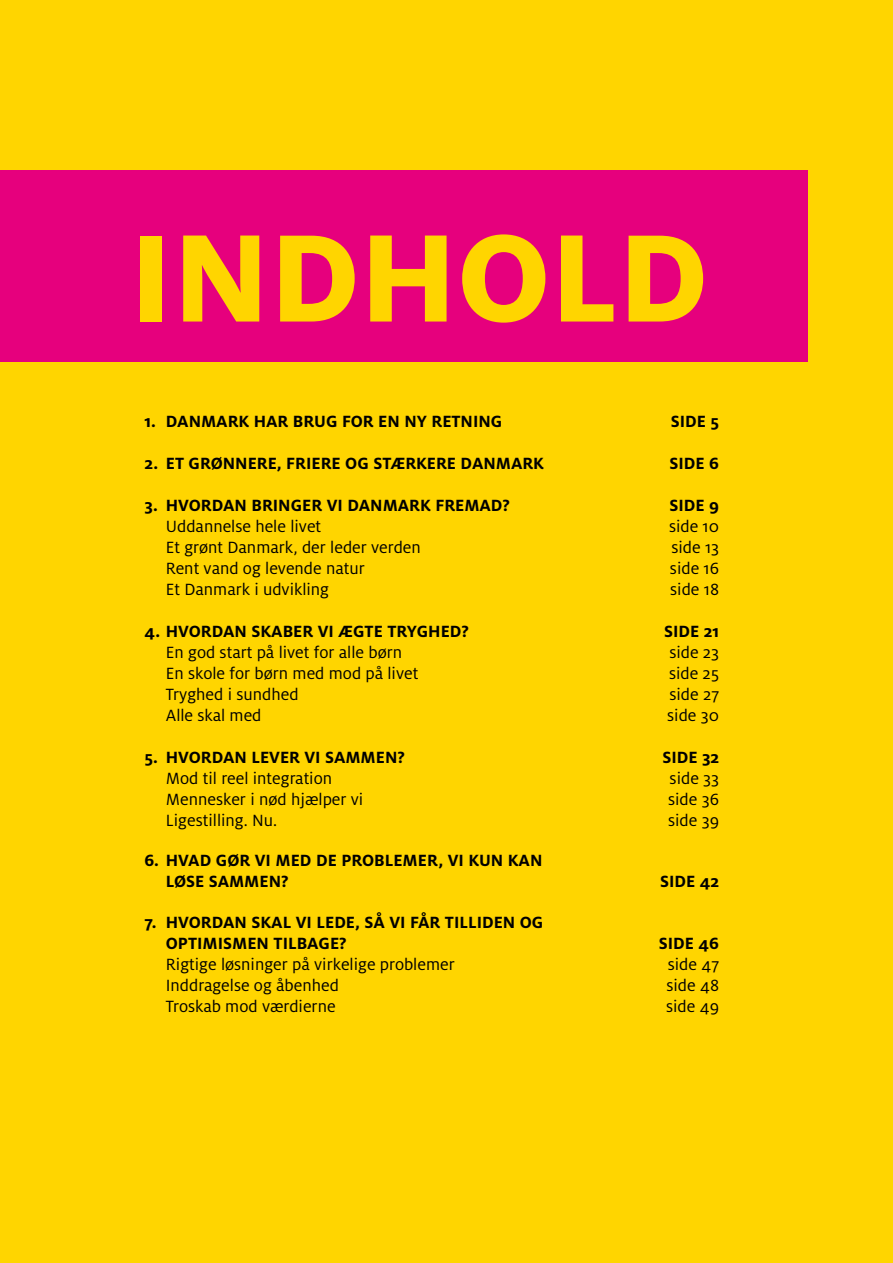
<style>
.page{position:relative;width:893px;height:1263px;background:#ffd500}
.page>*{position:absolute;margin:0;border:0;box-sizing:border-box;transform-origin:0 0}
.t1{font:800 138px "Milo OT";color:#ffd500}
.t2{font:18px "Milo OT";color:#000}
.t3{font:700 18px/21px "Milo OT";color:#000}
</style>
<div class="page">
<div style="left:0;top:170px;width:808px;height:191px;background:#e6007d"></div>
<h1 class="t1" style="left:130px;top:199px;width:580px">INDHOLD</h1>
<p class="t3" style="left:145px;top:411px;width:359px">1. DANMARK HAR BRUG FOR EN NY RETNING</p>
<p class="t3" style="left:671px;top:411px;width:50px">SIDE 5</p>
<p class="t3" style="left:145px;top:453px;width:401px">2. ET GRØNNERE, FRIERE OG STÆRKERE DANMARK</p>
<p class="t3" style="left:670px;top:453px;width:51px">SIDE 6</p>
<p class="t3" style="left:145px;top:495px;width:367px">3. HVORDAN BRINGER VI DANMARK FREMAD?</p>
<p class="t3" style="left:670px;top:495px;width:51px">SIDE 9</p>
<p class="t2" style="left:166px;top:516px;width:157px">Uddannelse hele livet</p>
<p class="t2" style="left:669px;top:516px;width:52px">side 10</p>
<p class="t2" style="left:166px;top:537px;width:257px">Et grønt Danmark, der leder verden</p>
<p class="t2" style="left:671px;top:537px;width:49px">side 13</p>
<p class="t2" style="left:166px;top:558px;width:201px">Rent vand og levende natur</p>
<p class="t2" style="left:670px;top:558px;width:51px">side 16</p>
<p class="t2" style="left:166px;top:579px;width:165px">Et Danmark i udvikling</p>
<p class="t2" style="left:670px;top:579px;width:50px">side 18</p>
<p class="t3" style="left:145px;top:621px;width:326px">4. HVORDAN SKABER VI ÆGTE TRYGHED?</p>
<p class="t3" style="left:664px;top:621px;width:56px">SIDE 21</p>
<p class="t2" style="left:166px;top:642px;width:238px">En god start på livet for alle børn</p>
<p class="t2" style="left:669px;top:642px;width:51px">side 23</p>
<p class="t2" style="left:166px;top:663px;width:254px">En skole for børn med mod på livet</p>
<p class="t2" style="left:669px;top:663px;width:52px">side 25</p>
<p class="t2" style="left:166px;top:684px;width:134px">Tryghed i sundhed</p>
<p class="t2" style="left:669px;top:684px;width:51px">side 27</p>
<p class="t2" style="left:166px;top:705px;width:97px">Alle skal med</p>
<p class="t2" style="left:667px;top:705px;width:53px">side 30</p>
<p class="t3" style="left:145px;top:747px;width:262px">5. HVORDAN LEVER VI SAMMEN?</p>
<p class="t3" style="left:662px;top:747px;width:58px">SIDE 32</p>
<p class="t2" style="left:166px;top:768px;width:168px">Mod til reel integration</p>
<p class="t2" style="left:670px;top:768px;width:51px">side 33</p>
<p class="t2" style="left:166px;top:789px;width:199px">Mennesker i nød hjælper vi</p>
<p class="t2" style="left:668px;top:789px;width:52px">side 36</p>
<p class="t2" style="left:166px;top:810px;width:113px">Ligestilling. Nu.</p>
<p class="t2" style="left:668px;top:810px;width:52px">side 39</p>
<p class="t3" style="left:166px;top:850px;width:378px;text-indent:-21px">6. HVAD GØR VI MED DE PROBLEMER, VI KUN KAN<br>LØSE SAMMEN?</p>
<p class="t3" style="left:660px;top:871px;width:60px">SIDE 42</p>
<p class="t3" style="left:166px;top:912px;width:379px;text-indent:-21px">7. HVORDAN SKAL VI LEDE, SÅ VI FÅR TILLIDEN OG<br>OPTIMISMEN TILBAGE?</p>
<p class="t3" style="left:659px;top:933px;width:62px">SIDE 46</p>
<p class="t2" style="left:166px;top:954px;width:290px">Rigtige løsninger på virkelige problemer</p>
<p class="t2" style="left:668px;top:954px;width:53px">side 47</p>
<p class="t2" style="left:166px;top:975px;width:175px">Inddragelse og åbenhed</p>
<p class="t2" style="left:666px;top:975px;width:54px">side 48</p>
<p class="t2" style="left:166px;top:996px;width:171px">Troskab mod værdierne</p>
<p class="t2" style="left:666px;top:996px;width:54px">side 49</p>
</div>
